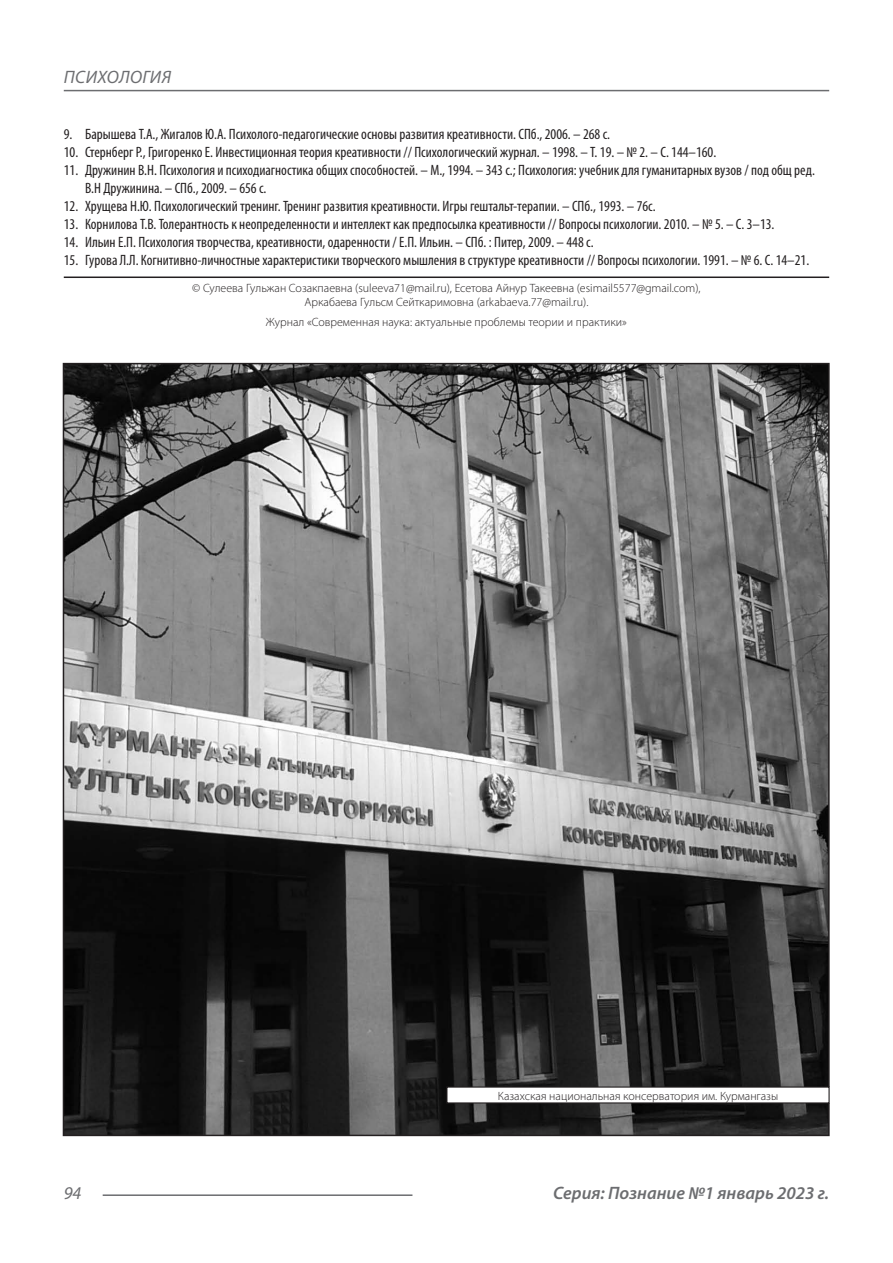
<style>
.page{position:relative;width:893px;height:1263px;background:#fff}
.page>*{position:absolute;margin:0;border:0;box-sizing:border-box;transform-origin:0 0}
.t1{font:italic 600 18px "Myriad Pro";color:#6c6d70}
.t2{font:italic 18px "Myriad Pro";letter-spacing:.02em;color:#6c6d70}
.t3{font:condensed 15px/18px "Myriad Pro";color:#231f20}
.Автор_копирайт{font:300 12px "Myriad Pro";color:#231f20}
</style>
<div class="page">
<hr style="left:103px;top:1194px;width:309px;height:2px;background:#6c6d70">
<hr style="left:64px;top:90px;width:765px;height:1px;background:#6c6d70">
<hr style="left:64px;top:276px;width:765px;height:2px;background:#231f20">
<img style="left:66px;top:366px;width:761px;height:767px">
<div style="left:447px;top:1087px;width:382px;height:16px;background:#fff"></div>
<div style="left:446px;top:1086px;width:384px;height:17px;border:1px solid #231f20"></div>
<p class="t2" style="left:64px;top:66px;width:109px">ПСИХОЛОГИЯ</p>
<p class="t3" style="left:64px;top:125px;width:548px">9. Барышева Т.А., Жигалов Ю.А. Психолого-педагогические основы развития креативности. СПб., 2006. – 268 с.</p>
<p class="t3" style="left:64px;top:143px;width:654px">10. Стернберг Р., Григоренко Е. Инвестиционная теория креативности // Психологический журнал. – 1998. – Т. 19. – № 2. – С. 144–160.</p>
<p class="t3" style="left:85px;top:161px;width:731px;text-indent:-21px">11. Дружинин В.Н. Психология и психодиагностика общих способностей. – М., 1994. – 343 с.; Психология: учебник для гуманитарных вузов / под общ ред.<br>В.Н Дружинина. – СПб., 2009. – 656 с.</p>
<p class="t3" style="left:64px;top:197px;width:593px">12. Хрущева Н.Ю. Психологический тренинг. Тренинг развития креативности. Игры гештальт-терапии. – СПб., 1993. – 76с.</p>
<p class="t3" style="left:64px;top:215px;width:712px">13. Корнилова Т.В. Толерантность к неопределенности и интеллект как предпосылка креативности // Вопросы психологии. 2010. – № 5. – С. 3–13.</p>
<p class="t3" style="left:64px;top:233px;width:531px">14. Ильин Е.П. Психология творчества, креативности, одаренности / Е.П. Ильин. – СПб. : Питер, 2009. – 448 с.</p>
<p class="t3" style="left:64px;top:251px;width:747px">15. Гурова Л.Л. Когнитивно-личностные характеристики творческого мышления в структуре креативности // Вопросы психологии. 1991. – № 6. С. 14–21.</p>
<p class="Автор_копирайт" style="left:192px;top:280px;width:510px">© Сулеева Гульжан Созакпаевна (suleeva71@mail.ru), Есетова Айнур Такеевна (esimail5577@gmail.com),</p>
<p class="Автор_копирайт" style="left:304px;top:295px;width:285px">Аркабаева Гульсм Сейткаримовна (arkabaeva.77@mail.ru).</p>
<p class="Автор_копирайт" style="left:266px;top:315px;width:363px">Журнал «Современная наука: актуальные проблемы теории и практики»</p>
<p class="Автор_копирайт" style="left:498px;top:1088px;width:282px">Казахская национальная консерватория им. Курмангазы</p>
<p class="t2" style="left:64px;top:1182px;width:19px">94</p>
<p class="t1" style="left:553px;top:1182px;width:278px">Серия: Познание №1 январь 2023 г.</p>
</div>
